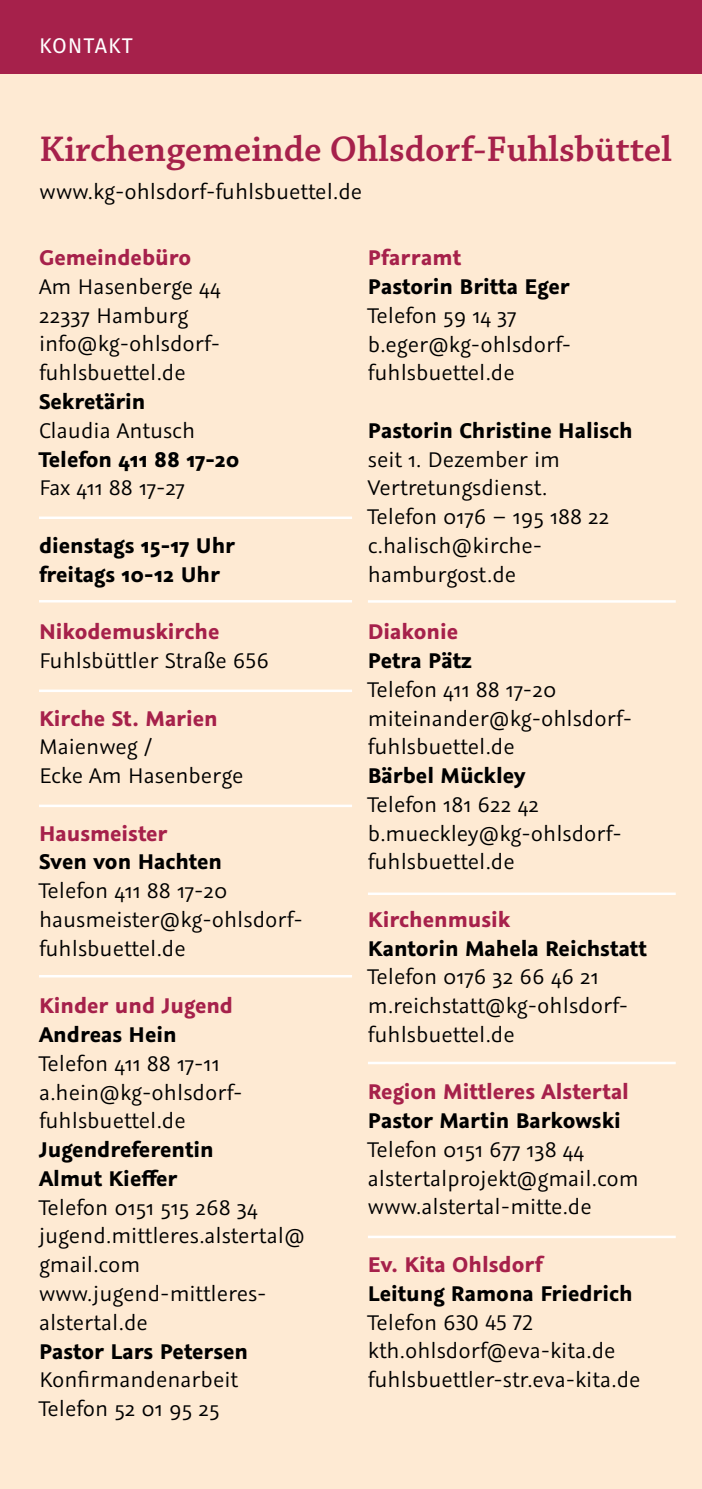
<style>
.page{position:relative;width:702px;height:1489px;background:#fff}
.page>*{position:absolute;margin:0;border:0;box-sizing:border-box;transform-origin:0 0}
.t1{font:600 37.5px "Chaparral Pro";color:#a6214b}
.t2{font:23.75px/28.8px "Graublau Sans";color:#000}
.t3{font:700 23.75px/28.8px "Graublau Sans";color:#000}
.t4{font:700 23.75px "Graublau Sans";color:#a6214b}
.t5{font:21.25px "Fira Sans OT";letter-spacing:.05em;color:#fff}
</style>
<div class="page">
<div style="left:0;top:64px;width:702px;height:1424px;background:#feead3"></div>
<div style="left:0;top:0;width:702px;height:73px;background:#a6214b"></div>
<hr style="left:368px;top:892px;width:307px;height:3px;background:#fff">
<hr style="left:368px;top:1061px;width:307px;height:3px;background:#fff">
<hr style="left:39px;top:516px;width:313px;height:3px;background:#fff">
<hr style="left:39px;top:600px;width:313px;height:2px;background:#fff">
<hr style="left:39px;top:689px;width:313px;height:3px;background:#fff">
<hr style="left:39px;top:804px;width:313px;height:3px;background:#fff">
<hr style="left:39px;top:974px;width:313px;height:3px;background:#fff">
<hr style="left:368px;top:600px;width:307px;height:2px;background:#fff">
<hr style="left:368px;top:1235px;width:307px;height:3px;background:#fff">
<p class="t5" style="left:39px;top:31px;width:95px">KONTAKT</p>
<h1 class="t1" style="left:40px;top:128px;width:634px">Kirchengemeinde Ohlsdorf-Fuhlsbüttel</h1>
<p class="t2" style="left:40px;top:177px;width:324px">www.kg-ohlsdorf-fuhlsbuettel.de</p>
<p class="t4" style="left:39px;top:243px;width:154px">Gemeindebüro</p>
<p class="t2" style="left:39px;top:272px;width:183px">Am Hasenberge 44<br>22337 Hamburg info@kg-ohlsdorf&shy;fuhlsbuettel.de</p>
<p class="t3" style="left:39px;top:387px;width:108px">Sekretärin</p>
<p class="t2" style="left:39px;top:416px;width:158px">Claudia Antusch</p>
<p class="t3" style="left:39px;top:445px;width:202px">Telefon 411 88 17-20</p>
<p class="t2" style="left:39px;top:473px;width:147px">Fax 411 88 17-27</p>
<p class="t3" style="left:39px;top:531px;width:197px">dienstags 15-17 Uhr freitags 10-12 Uhr</p>
<p class="t4" style="left:39px;top:617px;width:182px">Nikodemuskirche</p>
<p class="t2" style="left:39px;top:646px;width:232px">Fuhlsbüttler Straße 656</p>
<p class="t4" style="left:39px;top:703px;width:180px">Kirche St. Marien</p>
<p class="t2" style="left:39px;top:732px;width:206px">Maienweg /<br>Ecke Am Hasenberge</p>
<p class="t4" style="left:39px;top:818px;width:130px">Hausmeister</p>
<p class="t3" style="left:39px;top:847px;width:184px">Sven von Hachten</p>
<p class="t2" style="left:39px;top:876px;width:265px">Telefon 411 88 17-20 hausmeister@kg-ohlsdorf&shy;fuhlsbuettel.de</p>
<p class="t4" style="left:39px;top:991px;width:196px">Kinder und Jugend</p>
<p class="t3" style="left:39px;top:1020px;width:139px">Andreas Hein</p>
<p class="t2" style="left:39px;top:1048px;width:205px">Telefon 411 88 17-11 a.hein@kg-ohlsdorf&shy;fuhlsbuettel.de</p>
<p class="t3" style="left:39px;top:1135px;width:176px">Jugendreferentin<br>Almut Kieffer</p>
<p class="t2" style="left:39px;top:1192px;width:267px">Telefon 0151 515 268 34 jugend.mittleres.alstertal@ gmail.com www.jugend-mittleres&shy;alstertal.de</p>
<p class="t3" style="left:39px;top:1336px;width:211px">Pastor Lars Petersen</p>
<p class="t2" style="left:39px;top:1365px;width:200px">Konfirmandenarbeit<br>Telefon 52 01 95 25</p>
<p class="t4" style="left:368px;top:243px;width:95px">Pfarramt</p>
<p class="t3" style="left:368px;top:272px;width:203px">Pastorin Britta Eger</p>
<p class="t2" style="left:368px;top:301px;width:205px">Telefon 59 14 37 b.eger@kg-ohlsdorf&shy;fuhlsbuettel.de</p>
<p class="t3" style="left:368px;top:416px;width:266px">Pastorin Christine Halisch</p>
<p class="t2" style="left:368px;top:445px;width:243px">seit 1. Dezember im<br>Vertretungsdienst.<br>Telefon 0176 – 195 188 22 c.halisch@kirche&shy;hamburgost.de</p>
<p class="t4" style="left:368px;top:617px;width:92px">Diakonie</p>
<p class="t3" style="left:368px;top:646px;width:105px">Petra Pätz</p>
<p class="t2" style="left:368px;top:675px;width:266px">Telefon 411 88 17-20 miteinander@kg-ohlsdorf&shy;fuhlsbuettel.de</p>
<p class="t3" style="left:368px;top:761px;width:159px">Bärbel Mückley</p>
<p class="t2" style="left:368px;top:790px;width:255px">Telefon 181 622 42 b.mueckley@kg-ohlsdorf&shy;fuhlsbuettel.de</p>
<p class="t4" style="left:368px;top:904px;width:144px">Kirchenmusik</p>
<p class="t3" style="left:368px;top:933px;width:280px">Kantorin Mahela Reichstatt</p>
<p class="t2" style="left:368px;top:962px;width:262px">Telefon 0176 32 66 46 21 m.reichstatt@kg-ohlsdorf&shy;fuhlsbuettel.de</p>
<p class="t4" style="left:368px;top:1077px;width:262px">Region Mittleres Alstertal</p>
<p class="t3" style="left:368px;top:1106px;width:254px">Pastor Martin Barkowski</p>
<p class="t2" style="left:368px;top:1135px;width:272px">Telefon 0151 677 138 44 alstertalprojekt@gmail.com www.alstertal-mitte.de</p>
<p class="t4" style="left:368px;top:1249px;width:176px">Ev. Kita Ohlsdorf</p>
<p class="t3" style="left:368px;top:1278px;width:266px">Leitung Ramona Friedrich</p>
<p class="t2" style="left:368px;top:1307px;width:274px">Telefon 630 45 72 kth.ohlsdorf@eva-kita.de fuhlsbuettler-str.eva-kita.de</p>
</div>
